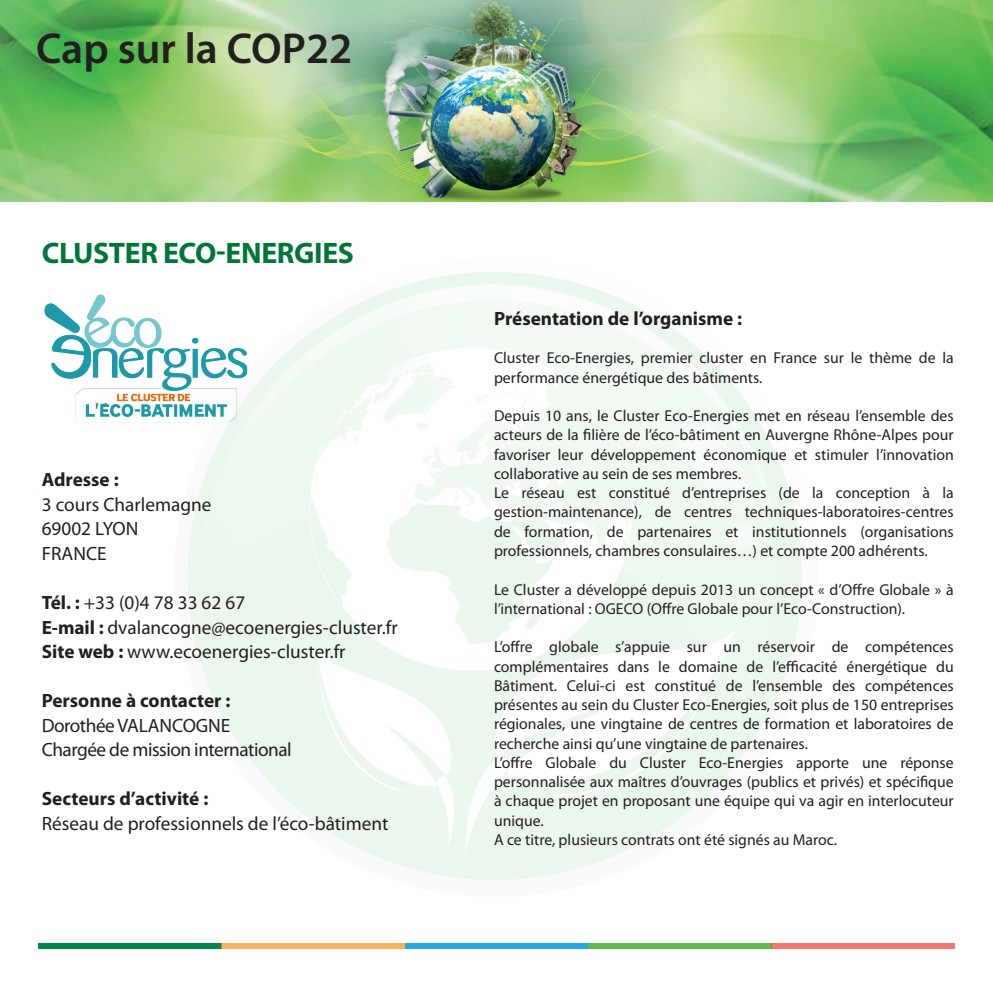
<style>
.page{position:relative;width:993px;height:993px;background:#fff}
.page>*{position:absolute;margin:0;border:0;box-sizing:border-box;transform-origin:0 0}
.t1{font:600 43.4px "Myriad Pro";color:#231f20}
.t2{font:700 29.75px "Myriad Pro";letter-spacing:-.01em;color:#007638}
.t3{font:19.25px "Myriad Pro";color:#231f20}
.t4{font:700 19.25px "Myriad Pro";color:#231f20}
.t5{font:19.25px "Myriad Pro";letter-spacing:-.025em;color:#231f20}
.t6{font:15.75px/19.2px "Myriad Pro";color:#231f20;text-align:justify}
.s1{font-weight:700}
</style>
<div class="page">
<svg style="left:165px;top:272px;width:637px;height:608px"></svg>
<svg style="left:209px;top:284px;width:567px;height:419px"></svg>
<div style="left:670px;top:397px;width:87px;height:153px;background:#f1f9f2"></div>
<svg style="left:312px;top:628px;width:424px;height:225px"></svg>
<svg style="left:309px;top:347px;width:324px;height:323px"></svg>
<svg style="left:500px;top:438px;width:10px;height:10px"></svg>
<svg style="left:468px;top:449px;width:4px;height:3px"></svg>
<svg style="left:439px;top:377px;width:10px;height:9px"></svg>
<div style="left:537px;top:372px;width:93px;height:131px;background:#f1f9f2"></div>
<svg style="left:334px;top:356px;width:83px;height:75px"></svg>
<div style="left:39px;top:943px;width:183px;height:5px;background:#00884b"></div>
<div style="left:222px;top:943px;width:183px;height:5px;background:#f9b361"></div>
<div style="left:405px;top:943px;width:182px;height:5px;background:#24aae1"></div>
<div style="left:588px;top:943px;width:182px;height:5px;background:#61bc4c"></div>
<div style="left:771px;top:943px;width:182px;height:5px;background:#f37871"></div>
<img style="left:0;top:0;width:992px;height:202px">
<img style="left:44px;top:294px;width:203px;height:128px">
<h1 class="t1" style="left:36px;top:21px;width:318px">Cap sur la COP22</h1>
<p class="t2" style="left:42px;top:233px;width:314px">CLUSTER ECO-ENERGIES</p>
<p class="t4" style="left:42px;top:467px;width:78px">Adresse :</p>
<p class="t3" style="left:42px;top:492px;width:171px">3 cours Charlemagne</p>
<p class="t3" style="left:42px;top:517px;width:98px">69002 LYON</p>
<p class="t3" style="left:42px;top:541px;width:66px">FRANCE</p>
<p class="t3" style="left:42px;top:590px;width:205px"><span class="s1">Tél. :</span> +33 (0)4 78 33 62 67</p>
<p class="t3" style="left:42px;top:615px;width:357px"><span class="s1">E-mail :</span> dvalancogne@ecoenergies-cluster.fr</p>
<p class="t3" style="left:42px;top:639px;width:305px"><span class="s1">Site web :</span> www.ecoenergies-cluster.fr</p>
<p class="t4" style="left:42px;top:687px;width:190px">Personne à contacter :</p>
<p class="t5" style="left:42px;top:713px;width:190px">Dorothée VALANCOGNE</p>
<p class="t5" style="left:42px;top:737px;width:251px">Chargée de mission international</p>
<p class="t4" style="left:42px;top:785px;width:168px">Secteurs d’activité :</p>
<p class="t3" style="left:42px;top:811px;width:348px">Réseau de professionnels de l’éco-bâtiment</p>
<p class="t4" style="left:494px;top:305px;width:250px">Présentation de l’organisme :</p>
<p class="t6" style="left:494px;top:348px;width:461px">Cluster Eco-Energies, premier cluster en France sur le thème de la performance énergétique des bâtiments.</p>
<p class="t6" style="left:494px;top:406px;width:461px">Depuis 10 ans, le Cluster Eco-Energies met en réseau l’ensemble des acteurs de la filière de l’éco-bâtiment en Auvergne Rhône-Alpes pour favoriser leur développement économique et stimuler l’innovation collaborative au sein de ses membres.</p>
<p class="t6" style="left:494px;top:483px;width:461px">Le réseau est constitué d’entreprises (de la conception à la gestion-maintenance), de centres techniques-laboratoires-centres de formation, de partenaires et institutionnels (organisations professionnels, chambres consulaires…) et compte 200 adhérents.</p>
<p class="t6" style="left:494px;top:579px;width:461px">Le Cluster a développé depuis 2013 un concept « d’Offre Globale » à l’international : OGECO (Offre Globale pour l’Eco-Construction).</p>
<p class="t6" style="left:494px;top:637px;width:461px">L’offre globale s’appuie sur un réservoir de compétences complémentaires dans le domaine de l’efficacité énergétique du Bâtiment. Celui-ci est constitué de l’ensemble des compétences présentes au sein du Cluster Eco-Energies, soit plus de 150 entreprises régionales, une vingtaine de centres de formation et laboratoires de recherche ainsi qu’une vingtaine de partenaires.</p>
<p class="t6" style="left:494px;top:752px;width:461px">L’offre Globale du Cluster Eco-Energies apporte une réponse personnalisée aux maîtres d’ouvrages (publics et privés) et spécifique à chaque projet en proposant une équipe qui va agir en interlocuteur unique.</p>
<p class="t6" style="left:494px;top:829px;width:344px">A ce titre, plusieurs contrats ont été signés au Maroc.</p>
</div>
